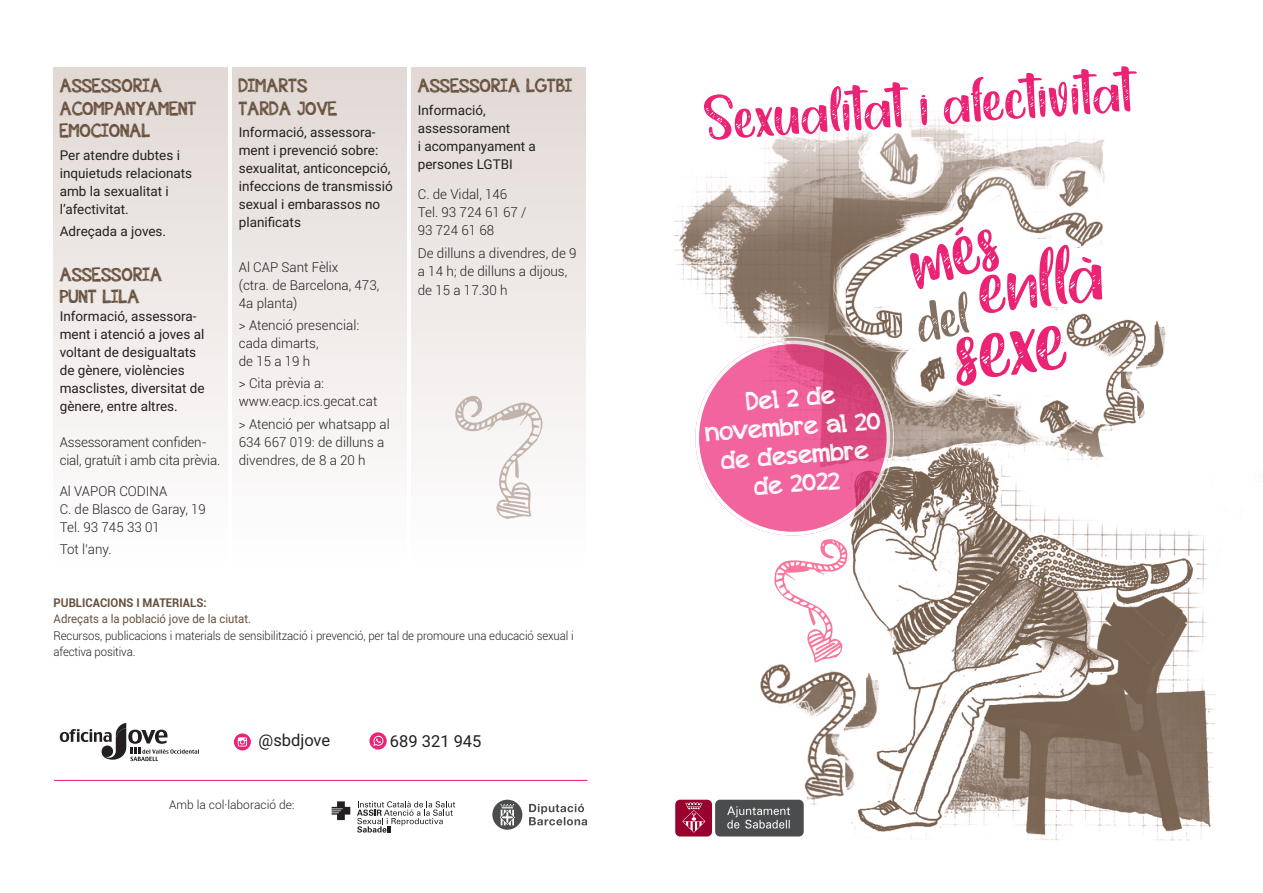
<style>
.page{position:relative;width:1263px;height:893px;background:#fff}
.page>*{position:absolute;margin:0;border:0;box-sizing:border-box;transform-origin:0 0}
.t1{font:75px "Black Parade Personal Use";color:#ec2275}
.t2{font:25.5px "appleberry";color:#fff}
.t3{font:19.5px/22.5px "appleberry";color:#67503d}
.t4{font:16.5px "Roboto";color:#231f20}
.t5{font:13.5px/18px "Roboto";color:#231f20}
.t6{font:300 13.5px/18px "Roboto";color:#231f20}
.t7{font:300 12px/16.5px "Roboto";letter-spacing:-.01em;color:#231f20;scale:.95 1}
.t8{font:12px "Roboto";color:#67503d;scale:.95 1}
.t9{font:700 12px "Roboto";color:#67503d;scale:.95 1}
.t10{font:300 12px "Roboto";letter-spacing:-.01em;color:#231f20}
</style>
<div class="page">
<div style="left:53px;top:67px;width:174px;height:495px;background:linear-gradient(to bottom,#e2d8d4,#fefefe)"></div>
<div style="left:232px;top:67px;width:174px;height:495px;background:linear-gradient(to bottom,#e2d8d4,#fefefe)"></div>
<div style="left:411px;top:67px;width:175px;height:495px;background:linear-gradient(to bottom,#e2d8d4,#fefefe)"></div>
<hr style="left:54px;top:780px;width:534px;height:1px;background:#ec2275">
<img style="left:674px;top:111px;width:541px;height:730px">
<svg style="left:695px;top:340px;width:195px;height:195px;background:#ea6298"></svg>
<div style="left:695px;top:340px;width:195px;height:195px;border:4px solid #fff;border-radius:50%"></div>
<svg style="left:529px;top:804px;width:58px;height:21px"></svg>
<svg style="left:492px;top:800px;width:30px;height:30px"></svg>
<svg style="left:454px;top:396px;width:90px;height:123px"></svg>
<svg style="left:60px;top:723px;width:139px;height:38px"></svg>
<svg style="left:865px;top:215px;width:285px;height:182px"></svg>
<svg style="left:234px;top:733px;width:17px;height:17px"></svg>
<svg style="left:369px;top:732px;width:18px;height:18px"></svg>
<svg style="left:373px;top:736px;width:10px;height:10px"></svg>
<svg style="left:906px;top:218px;width:197px;height:169px"></svg>
<div style="left:715px;top:800px;width:89px;height:36px;background:#4b4c4d;border-radius:5px"></div>
<div style="left:675px;top:800px;width:37px;height:36px;background:#98012d;border-radius:5px"></div>
<svg style="left:682px;top:802px;width:23px;height:30px"></svg>
<svg style="left:727px;top:806px;width:63px;height:23px"></svg>
<svg style="left:332px;top:801px;width:18px;height:19px"></svg>
<svg style="left:357px;top:801px;width:98px;height:32px"></svg>
<svg style="left:774px;top:539px;width:74px;height:124px"></svg>
<p class="t3" style="left:60px;top:74px;width:104px">ASSESSORIA</p>
<p class="t3" style="left:60px;top:97px;width:138px">ACOMPANYAMENT<br>EMOCIONAL</p>
<p class="t5" style="left:60px;top:145px;width:134px">Per atendre dubtes i inquietuds relacionats amb la sexualitat i l’afectivitat.</p>
<p class="t5" style="left:60px;top:222px;width:108px">Adreçada a joves.</p>
<p class="t3" style="left:60px;top:262px;width:104px">ASSESSORIA</p>
<p class="t3" style="left:60px;top:285px;width:81px">PUNT LILA</p>
<p class="t5" style="left:60px;top:307px;width:146px">Informació, assessora&shy;ment i atenció a joves al voltant de desigualtats de gènere, violències masclistes, diversitat de gènere, entre altres.</p>
<p class="t6" style="left:60px;top:433px;width:162px">Assessorament confiden&shy;cial, gratuït i amb cita prèvia.</p>
<p class="t6" style="left:60px;top:482px;width:109px">Al VAPOR CODINA</p>
<p class="t6" style="left:60px;top:500px;width:147px">C. de Blasco de Garay, 19</p>
<p class="t6" style="left:60px;top:518px;width:102px">Tel. 93 745 33 01</p>
<p class="t6" style="left:60px;top:540px;width:53px">Tot l’any.</p>
<p class="t3" style="left:239px;top:74px;width:70px">DIMARTS</p>
<p class="t3" style="left:239px;top:97px;width:100px">TARDA JOVE</p>
<p class="t5" style="left:239px;top:123px;width:155px">Informació, assessora&shy;ment i prevenció sobre: sexualitat, anticoncepció, infeccions de transmissió sexual i embarassos no planificats</p>
<p class="t6" style="left:239px;top:257px;width:101px">Al CAP Sant Fèlix</p>
<p class="t6" style="left:239px;top:275px;width:142px">(ctra. de Barcelona, 473,<br>4a planta)</p>
<p class="t6" style="left:239px;top:316px;width:122px">&gt; Atenció presencial:</p>
<p class="t6" style="left:239px;top:334px;width:81px">cada dimarts,</p>
<p class="t6" style="left:239px;top:352px;width:73px">de 15 a 19 h</p>
<p class="t6" style="left:239px;top:374px;width:87px">&gt; Cita prèvia a:</p>
<p class="t6" style="left:239px;top:392px;width:140px">www.eacp.ics.gecat.cat</p>
<p class="t6" style="left:239px;top:414px;width:153px">&gt; Atenció per whatsapp al<br>634 667 019: de dilluns a divendres, de 8 a 20 h</p>
<p class="t3" style="left:418px;top:74px;width:156px">ASSESSORIA LGTBI</p>
<p class="t5" style="left:418px;top:100px;width:94px">Informació, assessorament</p>
<p class="t5" style="left:418px;top:136px;width:120px">i acompanyament a persones LGTBI</p>
<p class="t6" style="left:418px;top:185px;width:91px">C. de Vidal, 146</p>
<p class="t6" style="left:418px;top:203px;width:110px">Tel. 93 724 61 67 /</p>
<p class="t6" style="left:418px;top:221px;width:78px">93 724 61 68</p>
<p class="t6" style="left:418px;top:243px;width:160px">De dilluns a divendres, de 9 a 14 h; de dilluns a dijous,</p>
<p class="t6" style="left:418px;top:281px;width:91px">de 15 a 17.30 h</p>
<p class="t9" style="left:54px;top:594px;width:163px">PUBLICACIONS I MATERIALS:</p>
<p class="t8" style="left:54px;top:611px;width:210px">Adreçats a la població jove de la ciutat.</p>
<p class="t7" style="left:54px;top:627px;width:549px">Recursos, publicacions i materials de sensibilització i prevenció, per tal de promoure una educació sexual i afectiva positiva.</p>
<p class="t4" style="left:259px;top:728px;width:73px">@sbdjove</p>
<p class="t4" style="left:390px;top:729px;width:93px">689 321 945</p>
<p class="t10" style="left:169px;top:796px;width:127px">Amb la col·laboració de:</p>
<p class="t1" style="left:702px;top:88px;width:429px;rotate:-4deg">Sexualitat i afectivitat</p>
<p class="t2" style="left:745px;top:384px;width:91px;rotate:-4deg">Del 2 de</p>
<p class="t2" style="left:704px;top:415px;width:177px;rotate:-4deg">novembre al 20</p>
<p class="t2" style="left:720px;top:443px;width:149px;rotate:-4deg">de desembre</p>
<p class="t2" style="left:753px;top:469px;width:87px;rotate:-4deg">de 2022</p>
</div>
